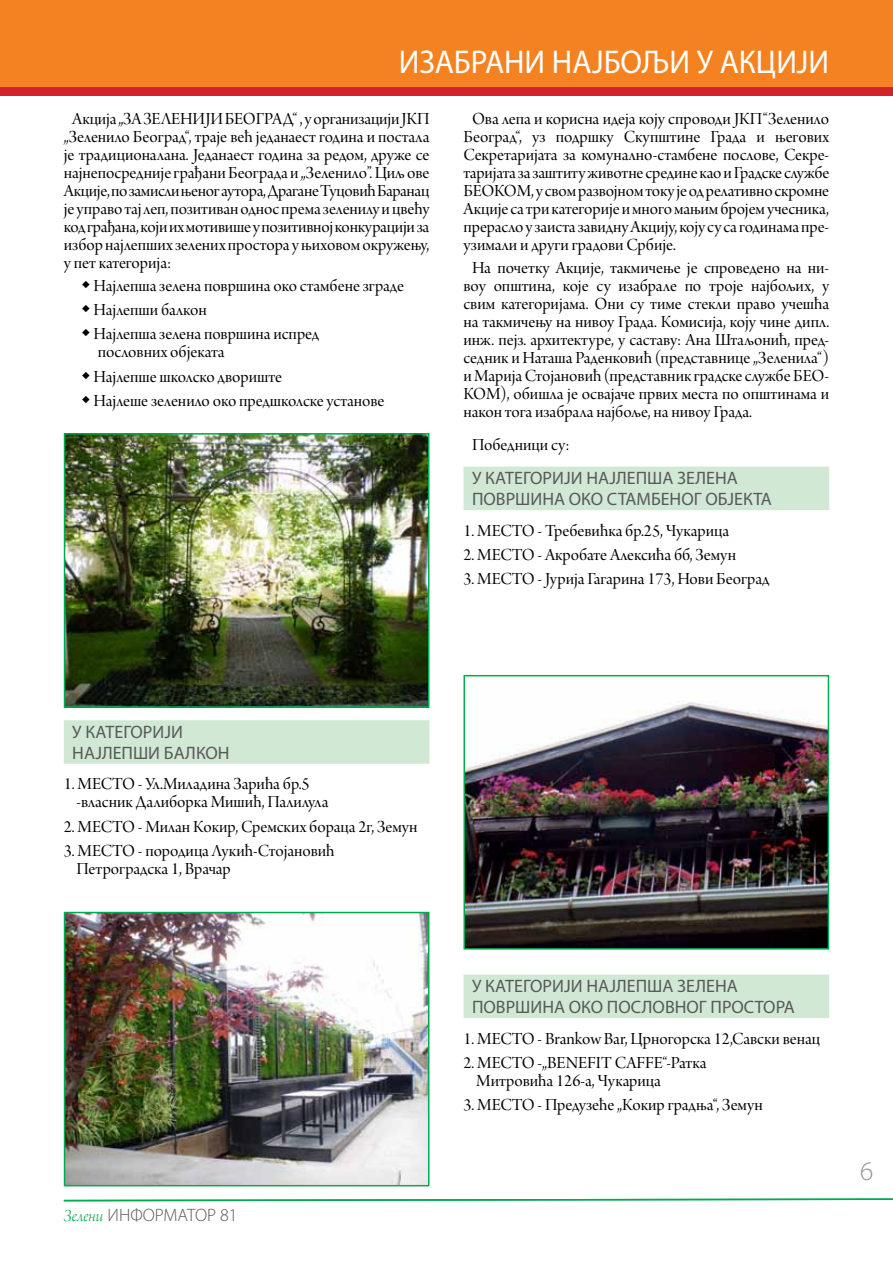
<style>
.page{position:relative;width:893px;height:1263px;background:#fff}
.page>*{position:absolute;margin:0;border:0;box-sizing:border-box;transform-origin:0 0}
.t1{font:33px "Myriad Pro";color:#fff;scale:.95 1}
.t2{font:300 27px "Myriad Pro";color:#939598}
.t3{font:18px/18px "Arno Pro Display";color:#000}
.t4{font:18px/21px "Myriad Pro";color:#58595b}
.t5{font:300 18px "Myriad Pro";color:#58595b}
.s1{font-family:"Arno Pro Light Italic Display";font-weight:400;color:#00ab4e}
</style>
<div class="page">
<div style="left:0;top:0;width:893px;height:89px;background:#f58220"></div>
<div style="left:0;top:88px;width:893px;height:8px;background:#d2232a"></div>
<svg style="left:63px;top:1198px;width:830px;height:4px"></svg>
<div style="left:463px;top:974px;width:366px;height:44px;background:#d1e9d4"></div>
<img style="left:67px;top:436px;width:359px;height:269px">
<div style="left:64px;top:433px;width:365px;height:275px;border:2px solid #00ab4e"></div>
<img style="left:466px;top:693px;width:360px;height:253px">
<div style="left:463px;top:675px;width:366px;height:274px;border:2px solid #00ab4e"></div>
<img style="left:67px;top:915px;width:359px;height:268px">
<div style="left:64px;top:912px;width:365px;height:274px;border:2px solid #00ab4e"></div>
<div style="left:463px;top:467px;width:366px;height:43px;background:#d1e9d4"></div>
<div style="left:64px;top:720px;width:365px;height:44px;background:#d1e9d4"></div>
<h1 class="t1" style="left:399px;top:41px;width:455px">ИЗАБРАНИ НАЈБОЉИ У АКЦИЈИ</h1>
<p class="t3" style="left:463px;top:111px;width:367px;text-align:justify;text-indent:8px">Ова лепа и корисна идеја коју спроводи ЈКП“Зеленило Београд“, уз подршку Скупштине Града и његових Секретаријата за комунално-стамбене послове, Секре&shy;таријата за заштиту животне средине као и Градске службе БЕОКОМ, у свом развојном току је од релативно скромне Акције са три категорије и много мањим бројем учесника, прерасло у заиста завидну Акцију, коју су са годинама пре&shy;узимали и други градови Србије.</p>
<p class="t3" style="left:463px;top:260px;width:367px;text-align:justify;text-indent:8px">На почетку Акције, такмичење је спроведено на ни&shy;воу општина, које су изабрале по троје најбољих, у свим категоријама. Они су тиме стекли право учешћа на такмичењу на нивоу Града. Комисија, коју чине дипл. инж. пејз. архитектуре, у саставу: Ана Штаљонић, пред&shy;седник и Наташа Раденковић (представнице „Зеленила“) и Марија Стојановић (представник градске службе БЕО-КОМ), обишла је освајаче првих места по општинама и након тога изабрала најбоље, на нивоу Града.</p>
<p class="t3" style="left:472px;top:437px;width:99px">Победници су:</p>
<p class="t4" style="left:472px;top:467px;width:301px">У КАТЕГОРИЈИ НАЈЛЕПША ЗЕЛЕНА<br>ПОВРШИНА ОКО СТАМБЕНОГ ОБЈЕКТА</p>
<p class="t3" style="left:463px;top:522px;width:267px">1. МЕСТО - Требевићка бр.25, Чукарица</p>
<p class="t3" style="left:463px;top:547px;width:274px">2. МЕСТО - Акробате Алексића бб, Земун</p>
<p class="t3" style="left:463px;top:571px;width:307px">3. МЕСТО - Јурија Гагарина 173, Нови Београд</p>
<p class="t3" style="left:64px;top:111px;width:367px;text-align:justify;text-indent:8px">Акција „ЗА ЗЕЛЕНИЈИ БЕОГРАД“ , у организацији ЈКП „Зеленило Београд“, траје већ једанаест година и постала је традиционалана. Једанаест година за редом, друже се најнепосредније грађани Београда и „Зеленило”. Циљ ове Акције, по замисли њеног аутора, Драгане Туцовић Баранац је управо тај леп, позитиван однос према зеленилу и цвећу код грађана, који их мотивише у позитивној конкурацији за избор најлепших зелених простора у њиховом окружењу, у пет категорија:</p>
<p class="t3" style="left:94px;top:274px;width:312px;line-height:24.3px">Најлепша зелена површина око стамбене зграде<br>Најлепши балкон<br>Најлепша зелена површина испред</p>
<p class="t3" style="left:94px;top:341px;width:292px;line-height:24.3px">пословних објеката<br>Најлепше школско двориште<br>Најлеше зеленило око предшколске установе</p>
<p class="t4" style="left:72px;top:721px;width:159px">У КАТЕГОРИЈИ<br>НАЈЛЕПШИ БАЛКОН</p>
<p class="t3" style="left:77px;top:776px;width:253px;text-indent:-13px">1. МЕСТО - Ул.Миладина Зарића бр.5 -власник Далиборка Мишић, Палилула</p>
<p class="t3" style="left:64px;top:818px;width:355px">2. МЕСТО - Милан Кокир, Сремских бораца 2г, Земун</p>
<p class="t3" style="left:77px;top:843px;width:260px;text-indent:-13px">3. МЕСТО - породица Лукић-Стојановић<br>Петроградска 1, Врачар</p>
<p class="t5" style="left:64px;top:1205px;width:175px"><span class="s1">Зелени</span> ИНФОРМАТОР 81</p>
<p class="t4" style="left:472px;top:975px;width:324px">У КАТЕГОРИЈИ НАЈЛЕПША ЗЕЛЕНА<br>ПОВРШИНА ОКО ПОСЛОВНОГ ПРОСТОРА</p>
<p class="t3" style="left:463px;top:1030px;width:358px">1. МЕСТО - Brankow Bar, Црногорска 12,Савски венац</p>
<p class="t3" style="left:476px;top:1055px;width:232px;text-indent:-13px">2. МЕСТО -„BENEFIT CAFFE“-Ратка<br>Митровића 126-а, Чукарица</p>
<p class="t3" style="left:463px;top:1097px;width:301px">3. МЕСТО - Предузеће „Кокир градња“, Земун</p>
<h2 class="t2" style="left:860px;top:1156px;width:15px">6</h2>
</div>
